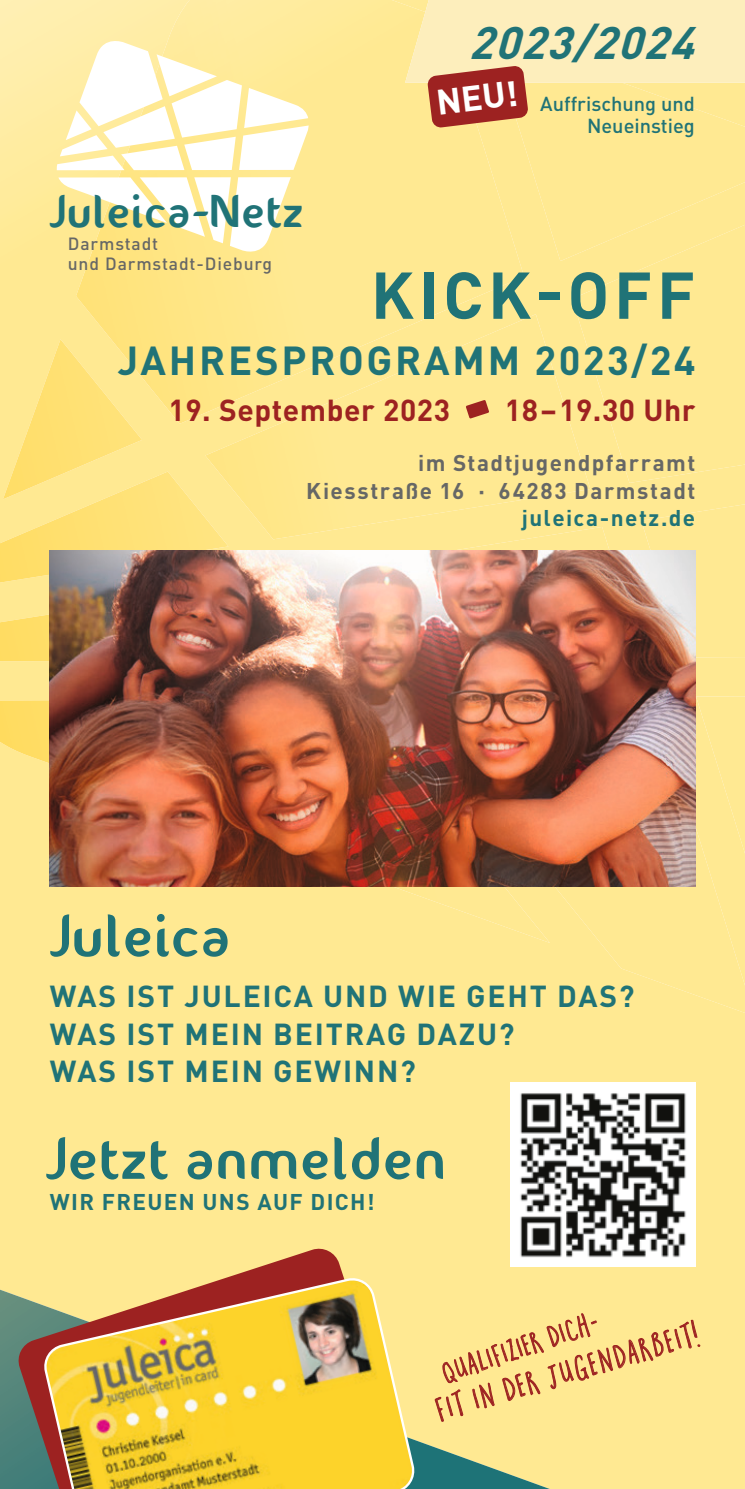
<style>
.page{position:relative;width:745px;height:1489px;background:#fff}
.page>*{position:absolute;margin:0;border:0;box-sizing:border-box;transform-origin:0 0}
.t1{font:700 65px "DINOT";letter-spacing:.07em;color:#207377}
.t2{font:60px "Fontastique Fontastique";letter-spacing:.03em;color:#207377}
.t3{font:46.75px "Fontastique Fontastique";letter-spacing:.03em;color:#207377}
.t4{font:italic 700 45px "DINOT";color:#207377}
.t5{font:700 40px "DINOT";letter-spacing:.07em;color:#207377}
.t6{font:700 35px "DINOT";color:#fff}
.t7{font:700 30px/37.5px "DINOT";letter-spacing:.06em;color:#207377}
.t8{font:700 30px "DINOT";letter-spacing:.02em;color:#9d2221}
.t9{font:27.25px "Super Fantastic";color:#9d2221}
.t10{font:25px "Super Fantastic";color:#9d2221}
.t11{font:700 22.5px/27.5px "DINOT";letter-spacing:.065em;color:#666766;text-align:right}
.t12{font:700 22.5px "DINOT";letter-spacing:.06em;color:#207377}
.t13{font:500 20px/22.5px "DINOT";color:#207377;text-align:right}
.t14{font:500 17.5px/20px "DINOT";letter-spacing:.05em;color:#666766}
</style>
<div class="page">
<div style="left:0;top:0;width:744px;height:1488px;background:#ffe992"></div>
<div style="left:301px;top:527px;width:340px;height:23px;background:#ffe992"></div>
<img style="left:0;top:582px;width:50px;height:79px">
<img style="left:3px;top:339px;width:139px;height:132px">
<div style="left:524px;top:128px;width:220px;height:133px;background:#ffe992"></div>
<div style="left:641px;top:504px;width:103px;height:153px;background:#ffe992"></div>
<div style="left:571px;top:225px;width:173px;height:258px;background:#ffe992"></div>
<img style="left:76px;top:0;width:448px;height:424px">
<div style="left:402px;top:696px;width:342px;height:316px;background:#ffe992"></div>
<img style="left:0;top:471px;width:228px;height:111px">
<img style="left:205px;top:314px;width:385px;height:225px">
<img style="left:0;top:698px;width:549px;height:244px">
<div style="left:695px;top:696px;width:49px;height:157px;background:#ffe992"></div>
<img style="left:0;top:1289px;width:549px;height:199px">
<svg style="left:465px;top:400px;width:24px;height:18px"></svg>
<svg style="left:16px;top:1245px;width:380px;height:243px;background:#c9b078"></svg>
<svg style="left:43px;top:1277px;width:372px;height:211px;background:#dfb744"></svg>
<svg style="left:57px;top:35px;width:251px;height:135px"></svg>
<svg style="left:58px;top:177px;width:232px;height:80px"></svg>
<svg style="left:405px;top:0;width:339px;height:128px;background:#f2d59e"></svg>
<img style="left:510px;top:1082px;width:184px;height:184px">
<img style="left:50px;top:550px;width:644px;height:336px">
<h3 class="t3" style="left:50px;top:183px;width:254px">Juleica-Netz</h3>
<h3 class="t4" style="left:468px;top:13px;width:241px">2023/2024</h3>
<p class="t13" style="left:540px;top:92px;width:156px">Auffrischung und<br>Neueinstieg</p>
<p class="t6" style="left:433px;top:80px;width:83px;rotate:-7deg">NEU!</p>
<p class="t14" style="left:68px;top:233px;width:206px">Darmstadt<br>und Darmstadt-Dieburg</p>
<h1 class="t1" style="left:370px;top:253px;width:326px">KICK-OFF</h1>
<h3 class="t5" style="left:118px;top:334px;width:579px">JAHRESPROGRAMM 2023/24</h3>
<p class="t8" style="left:168px;top:390px;width:283px">19. September 2023</p>
<p class="t8" style="left:504px;top:390px;width:192px">18–19.30 Uhr</p>
<p class="t11" style="left:306px;top:448px;width:390px">im Stadtjugendpfarramt<br>Kiesstraße 16 · 64283 Darmstadt</p>
<p class="t12" style="left:521px;top:503px;width:175px">juleica-netz.de</p>
<h2 class="t2" style="left:50px;top:899px;width:181px">Juleica</h2>
<p class="t7" style="left:50px;top:976px;width:586px">WAS IST JULEICA UND WIE GEHT DAS?<br>WAS IST MEIN BEITRAG DAZU?<br>WAS IST MEIN GEWINN?</p>
<h2 class="t2" style="left:46px;top:1122px;width:401px">Jetzt anmelden</h2>
<p class="t12" style="left:50px;top:1186px;width:326px">WIR FREUEN UNS AUF DICH!</p>
<p class="t10" style="left:439px;top:1360px;width:169px;rotate:-19deg">Qualifizier Dich-</p>
<p class="t9" style="left:432px;top:1394px;width:272px;rotate:-16deg">fit in der Jugendarbeit!</p>
</div>
